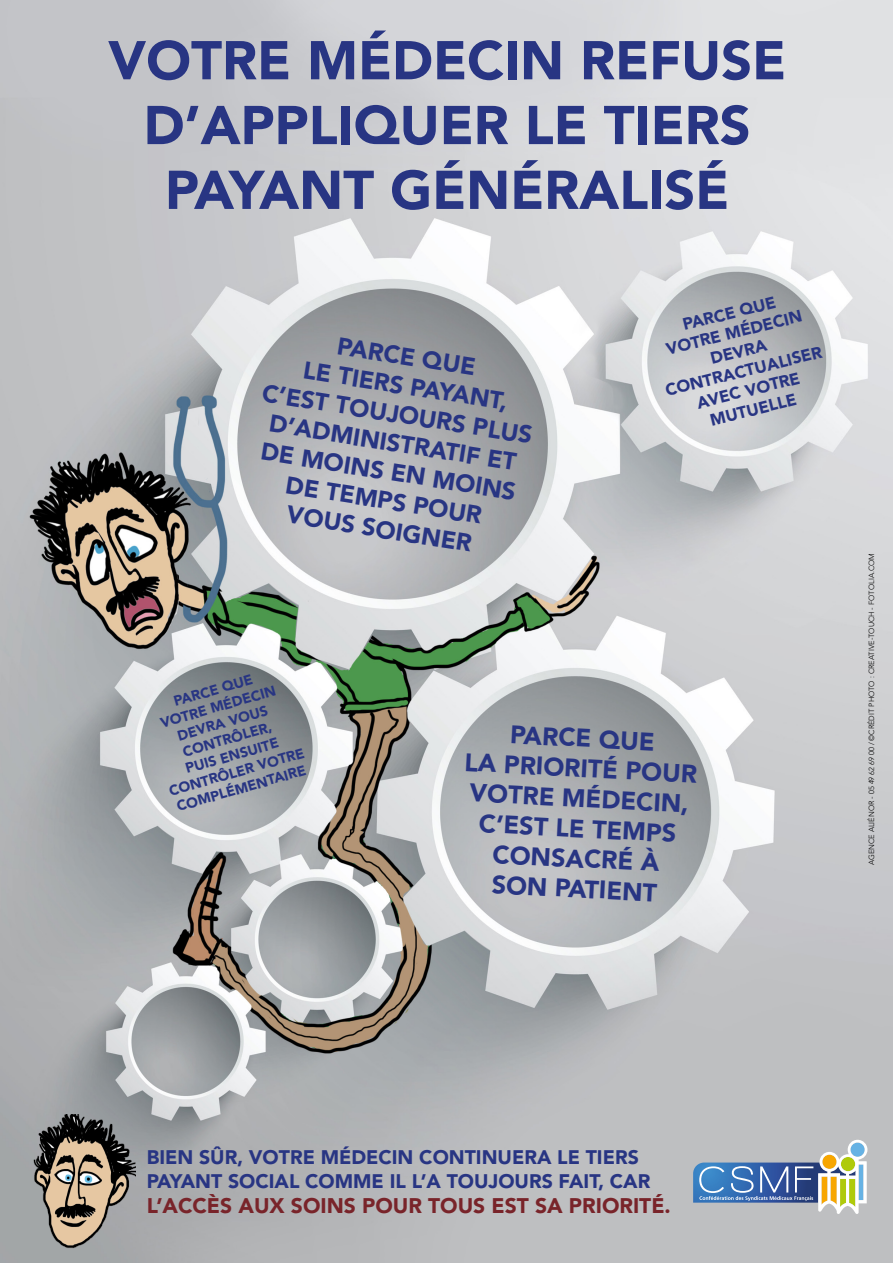
<style>
.page{position:relative;width:893px;height:1263px;background:#fff}
.page>*{position:absolute;margin:0;border:0;box-sizing:border-box;transform-origin:0 0}
.t1{font:900 54px/64.8px "Avenir";color:#283583;text-align:center}
.t2{font:900 25.05px/30.2px "Avenir";color:#283583;text-align:center}
.t3{font:900 24.15px/29.1px "Avenir";color:#283583;text-align:center}
.t4{font:900 21px "Avenir";color:#79242a}
.t5{font:900 19.5px/23.4px "Avenir";color:#283583}
.t6{font:900 16.5px/19.8px "Avenir";color:#283583;text-align:center}
.t7{font:900 14.1px/17px "Avenir";color:#283583;text-align:center}
.t8{font:300 7.5px "Avenir";color:#000}
</style>
<div class="page">
<img style="left:0;top:0;width:893px;height:1263px">
<svg style="left:693px;top:1140px;width:174px;height:74px;background:#97a7b4"></svg>
<img style="left:32px;top:1114px;width:104px;height:134px">
<h1 class="t1" style="left:108px;top:28px;width:679px">VOTRE MÉDECIN REFUSE<br>D’APPLIQUER LE TIERS<br>PAYANT GÉNÉRALISÉ</h1>
<p class="t3" style="left:274px;top:320px;width:275px;rotate:9deg">PARCE QUE<br>LE TIERS PAYANT,<br>C’EST TOUJOURS PLUS<br>D’ADMINISTRATIF ET<br>DE MOINS EN MOINS<br>DE TEMPS POUR<br>VOUS SOIGNER</p>
<p class="t6" style="left:649px;top:323px;width:162px;rotate:-14deg">PARCE QUE<br>VOTRE MÉDECIN<br>DEVRA<br>CONTRACTUALISER<br>AVEC VOTRE<br>MUTUELLE</p>
<p class="t7" style="left:144px;top:701px;width:141px;rotate:-16deg">PARCE QUE<br>VOTRE MÉDECIN<br>DEVRA VOUS<br>CONTRÔLER,<br>PUIS ENSUITE<br>CONTRÔLER VOTRE<br>COMPLÉMENTAIRE</p>
<p class="t2" style="left:467px;top:717px;width:234px;rotate:3deg">PARCE QUE<br>LA PRIORITÉ POUR<br>VOTRE MÉDECIN,<br>C’EST LE TEMPS<br>CONSACRÉ À<br>SON PATIENT</p>
<p class="t8" style="left:867px;top:865px;width:314px;rotate:-90deg">AGENCE ALIÉNOR - 05 49 62 69 00 / ©CRÉDIT PHOTO : CREATIVE-TOUCH - FOTOLIA.COM</p>
<p class="t5" style="left:147px;top:1145px;width:505px">BIEN SÛR, VOTRE MÉDECIN CONTINUERA LE TIERS<br>PAYANT SOCIAL COMME IL L’A TOUJOURS FAIT, CAR</p>
<p class="t4" style="left:147px;top:1193px;width:526px">L’ACCÈS AUX SOINS POUR TOUS EST SA PRIORITÉ.</p>
</div>
